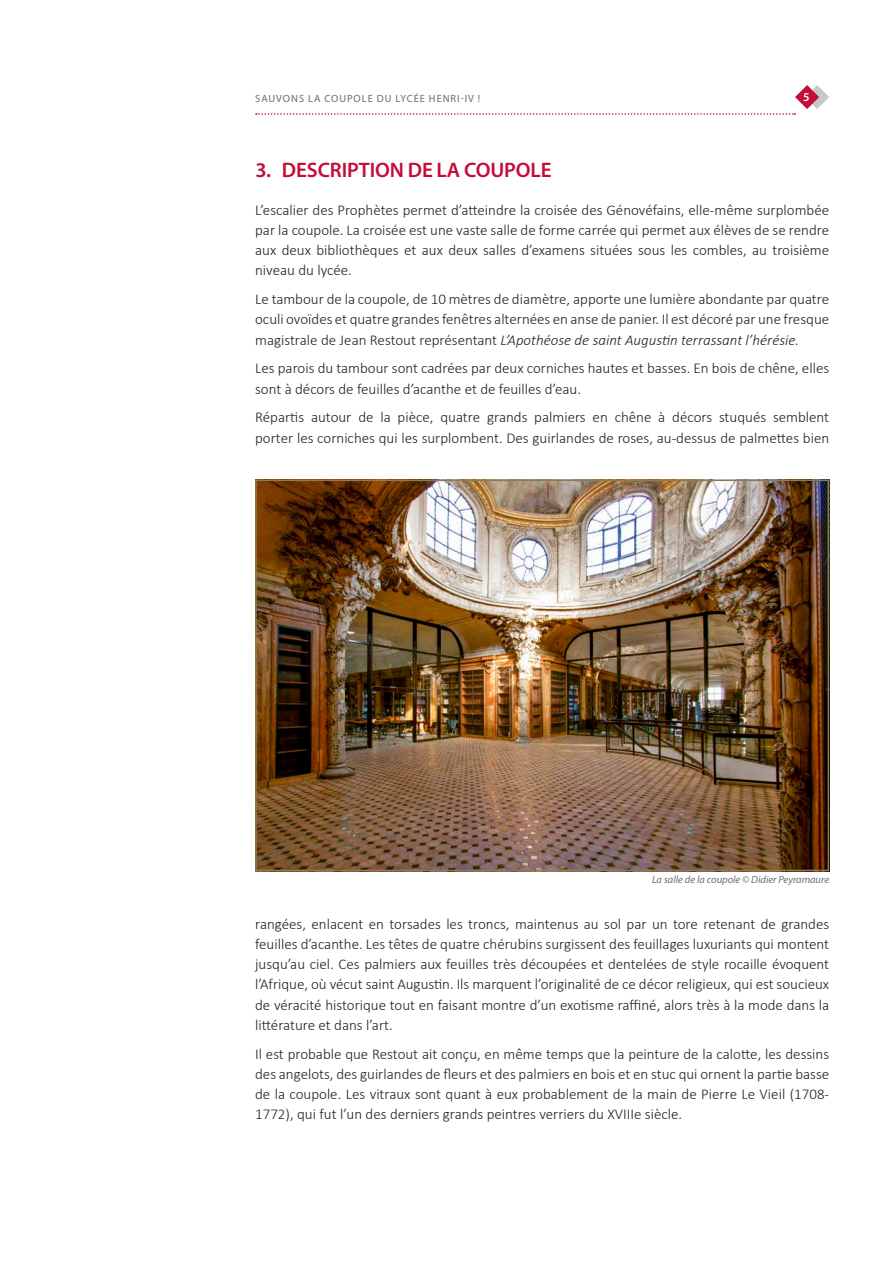
<style>
.page{position:relative;width:893px;height:1263px;background:#fff}
.page>*{position:absolute;margin:0;border:0;box-sizing:border-box;transform-origin:0 0}
.t1{font:600 21px "Myriad Pro";letter-spacing:-.005em;color:#c40c37}
.CORPS_DE_TEXTE{font:300 15px/20.2px "Calibri";color:#231f20;text-align:justify}
.t2{font:600 12px "Myriad Pro";color:#fff}
.LEGENDE{font:italic 10.5px "Myriad Pro";color:#6c6d70}
.t3{font:10.5px "Myriad Pro";letter-spacing:.09em;color:#6c6d70}
.s1{font-style:italic}
</style>
<div class="page">
<svg style="left:256px;top:85px;width:573px;height:30px"></svg>
<img style="left:258px;top:482px;width:568px;height:386px">
<div style="left:255px;top:479px;width:574px;height:392px;border:2px solid #8e7a53"></div>
<p class="t3" style="left:255px;top:92px;width:227px">SAUVONS LA COUPOLE DU LYCÉE HENRI-IV !</p>
<p class="t2" style="left:803px;top:89px;width:8px">5</p>
<p class="t1" style="left:255px;top:157px;width:298px">3. DESCRIPTION DE LA COUPOLE</p>
<p class="CORPS_DE_TEXTE" style="left:255px;top:199px;width:576px">L’escalier des Prophètes permet d’atteindre la croisée des Génovéfains, elle-même surplombée par la coupole. La croisée est une vaste salle de forme carrée qui permet aux élèves de se rendre aux deux bibliothèques et aux deux salles d’examens situées sous les combles, au troisième niveau du lycée.</p>
<p class="CORPS_DE_TEXTE" style="left:255px;top:289px;width:576px">Le tambour de la coupole, de 10 mètres de diamètre, apporte une lumière abondante par quatre oculi ovoïdes et quatre grandes fenêtres alternées en anse de panier. Il est décoré par une fresque magistrale de Jean Restout représentant <span class="s1">L’Apothéose de saint Augustin terrassant l’hérésie.</span></p>
<p class="CORPS_DE_TEXTE" style="left:255px;top:358px;width:576px">Les parois du tambour sont cadrées par deux corniches hautes et basses. En bois de chêne, elles sont à décors de feuilles d’acanthe et de feuilles d’eau.</p>
<p class="CORPS_DE_TEXTE" style="left:255px;top:407px;width:576px">Répartis autour de la pièce, quatre grands palmiers en chêne à décors stuqués semblent porter les corniches qui les surplombent. Des guirlandes de roses, au-dessus de palmettes bien</p>
<p class="LEGENDE" style="left:652px;top:873px;width:179px">La salle de la coupole © Didier Peyramaure</p>
<p class="CORPS_DE_TEXTE" style="left:255px;top:913px;width:576px">rangées, enlacent en torsades les troncs, maintenus au sol par un tore retenant de grandes feuilles d’acanthe. Les têtes de quatre chérubins surgissent des feuillages luxuriants qui montent jusqu’au ciel. Ces palmiers aux feuilles très découpées et dentelées de style rocaille évoquent l’Afrique, où vécut saint Augustin. Ils marquent l’originalité de ce décor religieux, qui est soucieux de véracité historique tout en faisant montre d’un exotisme raffiné, alors très à la mode dans la littérature et dans l’art.</p>
<p class="CORPS_DE_TEXTE" style="left:255px;top:1043px;width:576px">Il est probable que Restout ait conçu, en même temps que la peinture de la calotte, les dessins des angelots, des guirlandes de fleurs et des palmiers en bois et en stuc qui ornent la partie basse de la coupole. Les vitraux sont quant à eux probablement de la main de Pierre Le Vieil (1708- 1772), qui fut l’un des derniers grands peintres verriers du XVIIIe siècle.</p>
</div>
